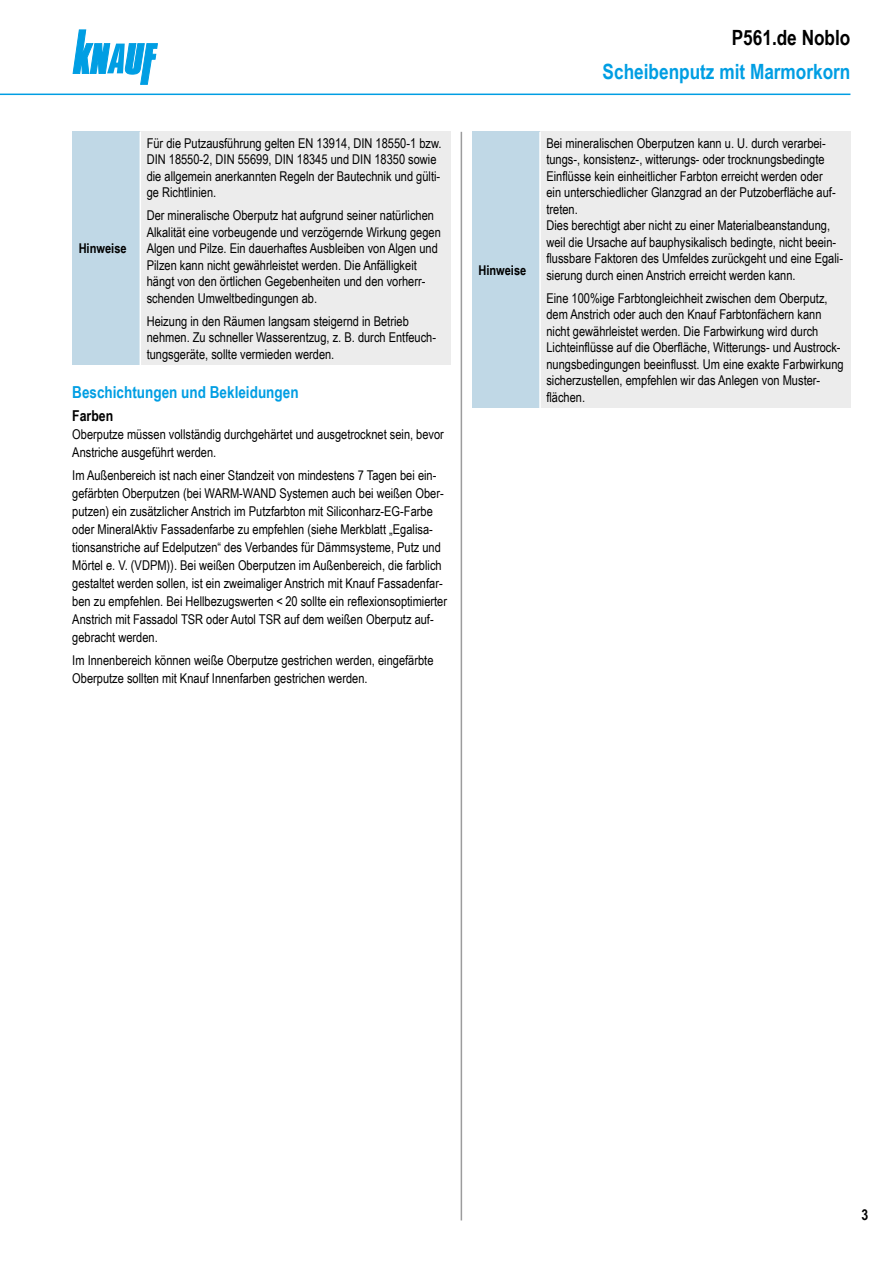
<style>
.page{position:relative;width:893px;height:1263px;background:#fff}
.page>*{position:absolute;margin:0;border:0;box-sizing:border-box;transform-origin:0 0}
.t1{font:700 21px "Arial Narrow";color:#009ee3}
.t2{font:700 21px "Arial Narrow";color:#000}
.Ue3_11cyan_TB{font:700 16.5px "Arial Narrow";color:#009ee3}
.Ue4_10schwarz_TB{font:700 15px "Arial Narrow";color:#000}
.Hinweis_Text_Abs_o_T{font:13.5px/16.5px "Arial Narrow";color:#000}
.Text_Abs_o_TB{font:13.5px/18px "Arial Narrow";color:#000}
.Hinweis_Text_TB{font:13.5px/16.5px "Arial Narrow";color:#000}
.Text_TB{font:13.5px/18px "Arial Narrow";color:#000}
.Hinweis_TB{font:700 13.5px "Arial Narrow";color:#000}
</style>
<div class="page">
<svg style="left:73px;top:30px;width:84px;height:54px"></svg>
<hr style="left:0;top:94px;width:850px;height:1px;background:#009ee3">
<hr style="left:461px;top:132px;width:1px;height:1088px;background:#9c9c9d">
<div style="left:472px;top:132px;width:68px;height:276px;background:#c0d8e6"></div>
<div style="left:540px;top:132px;width:310px;height:276px;background:#ececec"></div>
<hr style="left:539px;top:132px;width:2px;height:276px;background:#fff">
<div style="left:72px;top:132px;width:68px;height:233px;background:#c0d8e6"></div>
<div style="left:140px;top:132px;width:311px;height:233px;background:#ececec"></div>
<hr style="left:140px;top:132px;width:1px;height:233px;background:#fff">
<p class="Hinweis_Text_TB" style="left:147px;top:134px;width:296px">Für die Putzausführung gelten EN 13914, DIN 18550-1 bzw.<br>DIN 18550-2, DIN 55699, DIN 18345 und DIN 18350 sowie die allgemein anerkannten Regeln der Bautechnik und gülti&shy;ge Richtlinien.</p>
<p class="Hinweis_Text_Abs_o_T" style="left:147px;top:207px;width:296px">Der mineralische Oberputz hat aufgrund seiner natürlichen Alkalität eine vorbeugende und verzögernde Wirkung gegen Algen und Pilze. Ein dauerhaftes Ausbleiben von Algen und Pilzen kann nicht gewährleistet werden. Die Anfälligkeit hängt von den örtlichen Gegebenheiten und den vorherr&shy;schenden Umweltbedingungen ab.</p>
<p class="Hinweis_Text_Abs_o_T" style="left:147px;top:312px;width:291px">Heizung in den Räumen langsam steigernd in Betrieb nehmen. Zu schneller Wasserentzug, z. B. durch Entfeuch&shy;tungsgeräte, sollte vermieden werden.</p>
<p class="Ue3_11cyan_TB" style="left:72px;top:379px;width:228px">Beschichtungen und Bekleidungen</p>
<p class="Ue4_10schwarz_TB" style="left:72px;top:405px;width:43px">Farben</p>
<p class="Text_TB" style="left:72px;top:425px;width:373px">Oberputze müssen vollständig durchgehärtet und ausgetrocknet sein, bevor<br>Anstriche ausgeführt werden.</p>
<p class="Text_Abs_o_TB" style="left:72px;top:466px;width:376px">Im Außenbereich ist nach einer Standzeit von mindestens 7 Tagen bei ein&shy;gefärbten Oberputzen (bei WARM-WAND Systemen auch bei weißen Ober&shy;putzen) ein zusätzlicher Anstrich im Putzfarbton mit Siliconharz-EG-Farbe oder MineralAktiv Fassadenfarbe zu empfehlen (siehe Merkblatt „Egalisa&shy;tionsanstriche auf Edelputzen“ des Verbandes für Dämmsysteme, Putz und Mörtel e. V. (VDPM)). Bei weißen Oberputzen im Außenbereich, die farblich gestaltet werden sollen, ist ein zweimaliger Anstrich mit Knauf Fassadenfar&shy;ben zu empfehlen. Bei Hellbezugswerten &lt; 20 sollte ein reflexionsoptimierter Anstrich mit Fassadol TSR oder Autol TSR auf dem weißen Oberputz auf&shy;gebracht werden.</p>
<p class="Text_Abs_o_TB" style="left:72px;top:650px;width:363px">Im Innenbereich können weiße Oberputze gestrichen werden, eingefärbte<br>Oberputze sollten mit Knauf Innenfarben gestrichen werden.</p>
<p class="Hinweis_TB" style="left:79px;top:238px;width:49px">Hinweise</p>
<h1 class="t2" style="left:732px;top:22px;width:120px">P561.de Noblo</h1>
<h1 class="t1" style="left:603px;top:56px;width:249px">Scheibenputz mit Marmorkorn</h1>
<p class="Hinweis_TB" style="left:478px;top:260px;width:49px">Hinweise</p>
<p class="Hinweis_Text_TB" style="left:546px;top:134px;width:291px">Bei mineralischen Oberputzen kann u. U. durch verarbei&shy;tungs-, konsistenz-, witterungs- oder trocknungsbedingte Einflüsse kein einheitlicher Farbton erreicht werden oder ein unterschiedlicher Glanzgrad an der Putzoberfläche auf&shy;treten.</p>
<p class="Hinweis_Text_TB" style="left:546px;top:217px;width:298px">Dies berechtigt aber nicht zu einer Materialbeanstandung, weil die Ursache auf bauphysikalisch bedingte, nicht beein&shy;flussbare Faktoren des Umfeldes zurückgeht und eine Egali&shy;sierung durch einen Anstrich erreicht werden kann.</p>
<p class="Hinweis_Text_Abs_o_T" style="left:546px;top:289px;width:299px">Eine 100%ige Farbtongleichheit zwischen dem Oberputz, dem Anstrich oder auch den Knauf Farbtonfächern kann nicht gewährleistet werden. Die Farbwirkung wird durch Lichteinflüsse auf die Oberfläche, Witterungs- und Austrock&shy;nungsbedingungen beeinflusst. Um eine exakte Farbwirkung sicherzustellen, empfehlen wir das Anlegen von Muster&shy;flächen.</p>
<p class="Ue4_10schwarz_TB" style="left:861px;top:1204px;width:8px">3</p>
</div>
